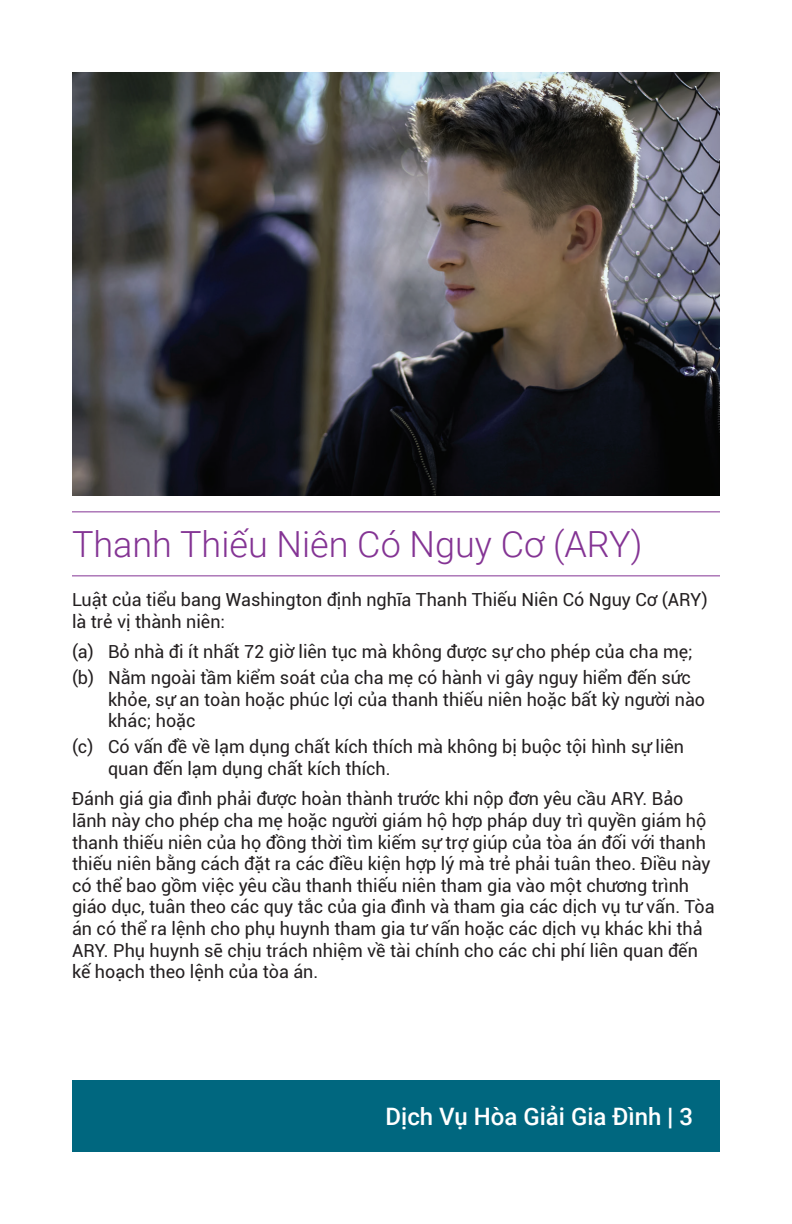
<style>
.page{position:relative;width:792px;height:1224px;background:#fff}
.page>*{position:absolute;margin:0;border:0;box-sizing:border-box;transform-origin:0 0}
.t1{font:300 36px "Roboto";color:#843494}
.t2{font:500 24px "Roboto";color:#fff}
.t3{font:18px/21.6px "Roboto";color:#231f20}
.s1{font-weight:400}
</style>
<div class="page">
<div style="left:72px;top:1080px;width:648px;height:72px;background:#00677f"></div>
<hr style="left:72px;top:511px;width:648px;height:1px;background:#843494">
<hr style="left:72px;top:575px;width:648px;height:1px;background:#843494">
<img style="left:72px;top:72px;width:648px;height:423px">
<h1 class="t1" style="left:72px;top:519px;width:572px">Thanh Thiếu Niên Có Nguy Cơ (ARY)</h1>
<p class="t3" style="left:72px;top:588px;width:637px">Luật của tiểu bang Washington định nghĩa Thanh Thiếu Niên Có Nguy Cơ (ARY) là trẻ vị thành niên:</p>
<p class="t3" style="left:72px;top:638px;width:622px;line-height:26px">(a) Bỏ nhà đi ít nhất 72 giờ liên tục mà không được sự cho phép của cha mẹ; (b) Nằm ngoài tầm kiểm soát của cha mẹ có hành vi gây nguy hiểm đến sức</p>
<p class="t3" style="left:108px;top:688px;width:599px">khỏe, sự an toàn hoặc phúc lợi của thanh thiếu niên hoặc bất kỳ người nào khác; hoặc</p>
<p class="t3" style="left:108px;top:735px;width:578px;text-indent:-36px">(c) Có vấn đề về lạm dụng chất kích thích mà không bị buộc tội hình sự liên quan đến lạm dụng chất kích thích.</p>
<p class="t3" style="left:72px;top:788px;width:644px">Đánh giá gia đình phải được hoàn thành trước khi nộp đơn yêu cầu ARY. Bảo lãnh này cho phép cha mẹ hoặc người giám hộ hợp pháp duy trì quyền giám hộ thanh thiếu niên của họ đồng thời tìm kiếm sự trợ giúp của tòa án đối với thanh thiếu niên bằng cách đặt ra các điều kiện hợp lý mà trẻ phải tuân theo. Điều này có thể bao gồm việc yêu cầu thanh thiếu niên tham gia vào một chương trình giáo dục, tuân theo các quy tắc của gia đình và tham gia các dịch vụ tư vấn. Tòa án có thể ra lệnh cho phụ huynh tham gia tư vấn hoặc các dịch vụ khác khi thả ARY. Phụ huynh sẽ chịu trách nhiệm về tài chính cho các chi phí liên quan đến kế hoạch theo lệnh của tòa án.</p>
<h2 class="t2" style="left:386px;top:1100px;width:309px">Dịch Vụ Hòa Giải Gia Đình <span class="s1">|</span> 3</h2>
</div>
